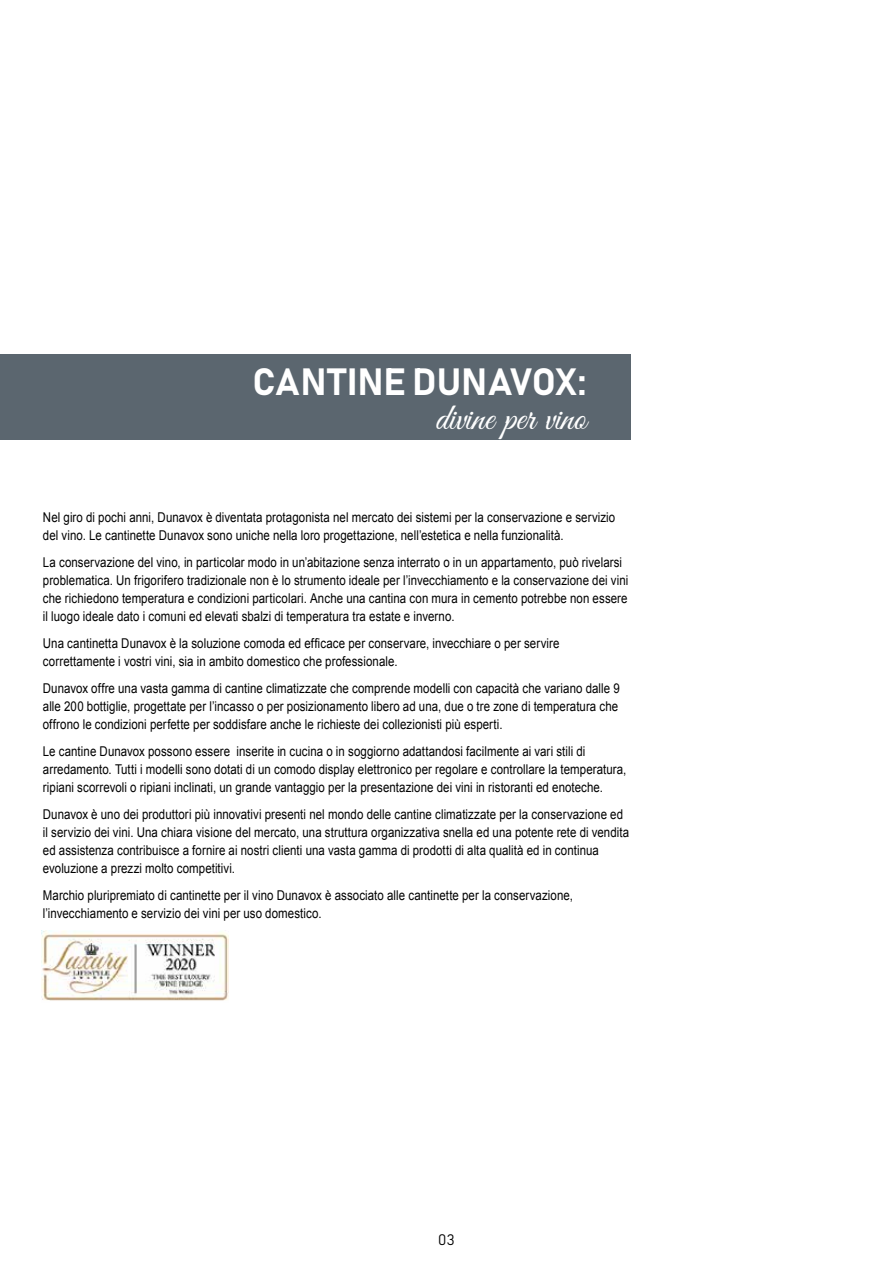
<style>
.page{position:relative;width:893px;height:1263px;background:#fff}
.page>*{position:absolute;margin:0;border:0;box-sizing:border-box;transform-origin:0 0}
.t1{font:37.5px "Bahnschrift";letter-spacing:-.005em;color:#fff}
.t2{font:37.5px "Great Vibes";color:#fff}
.t3{font:15px "Bahnschrift";color:#000}
.t4{font:13.5px/18px "Arial";letter-spacing:.005em;color:#000;scale:.85 1}
</style>
<div class="page">
<div style="left:0;top:354px;width:629px;height:85px;background:#5b666f"></div>
<img style="left:42px;top:930px;width:186px;height:71px">
<h1 class="t1" style="left:253px;top:358px;width:335px">CANTINE DUNAVOX:</h1>
<h1 class="t2" style="left:435px;top:397px;width:152px">divine per vino</h1>
<p class="t4" style="left:43px;top:509px;width:675px">Nel giro di pochi anni, Dunavox è diventata protagonista nel mercato dei sistemi per la conservazione e servizio del vino. Le cantinette Dunavox sono uniche nella loro progettazione, nell’estetica e nella funzionalità.</p>
<p class="t4" style="left:43px;top:554px;width:690px">La conservazione del vino, in particolar modo in un’abitazione senza interrato o in un appartamento, può rivelarsi problematica. Un frigorifero tradizionale non è lo strumento ideale per l’invecchiamento e la conservazione dei vini che richiedono temperatura e condizioni particolari. Anche una cantina con mura in cemento potrebbe non essere il luogo ideale dato i comuni ed elevati sbalzi di temperatura tra estate e inverno.</p>
<p class="t4" style="left:43px;top:635px;width:609px">Una cantinetta Dunavox è la soluzione comoda ed efficace per conservare, invecchiare o per servire correttamente i vostri vini, sia in ambito domestico che professionale.</p>
<p class="t4" style="left:43px;top:680px;width:680px;text-align:justify">Dunavox offre una vasta gamma di cantine climatizzate che comprende modelli con capacità che variano dalle 9 alle 200 bottiglie, progettate per l’incasso o per posizionamento libero ad una, due o tre zone di temperatura che offrono le condizioni perfette per soddisfare anche le richieste dei collezionisti più esperti.</p>
<p class="t4" style="left:43px;top:743px;width:688px">Le cantine Dunavox possono essere inserite in cucina o in soggiorno adattandosi facilmente ai vari stili di arredamento. Tutti i modelli sono dotati di un comodo display elettronico per regolare e controllare la temperatura, ripiani scorrevoli o ripiani inclinati, un grande vantaggio per la presentazione dei vini in ristoranti ed enoteche.</p>
<p class="t4" style="left:43px;top:806px;width:691px">Dunavox è uno dei produttori più innovativi presenti nel mondo delle cantine climatizzate per la conservazione ed il servizio dei vini. Una chiara visione del mercato, una struttura organizzativa snella ed una potente rete di vendita ed assistenza contribuisce a fornire ai nostri clienti una vasta gamma di prodotti di alta qualità ed in continua evoluzione a prezzi molto competitivi.</p>
<p class="t4" style="left:43px;top:887px;width:625px">Marchio pluripremiato di cantinette per il vino Dunavox è associato alle cantinette per la conservazione, l’invecchiamento e servizio dei vini per uso domestico.</p>
<p class="t3" style="left:438px;top:1231px;width:18px">03</p>
</div>
